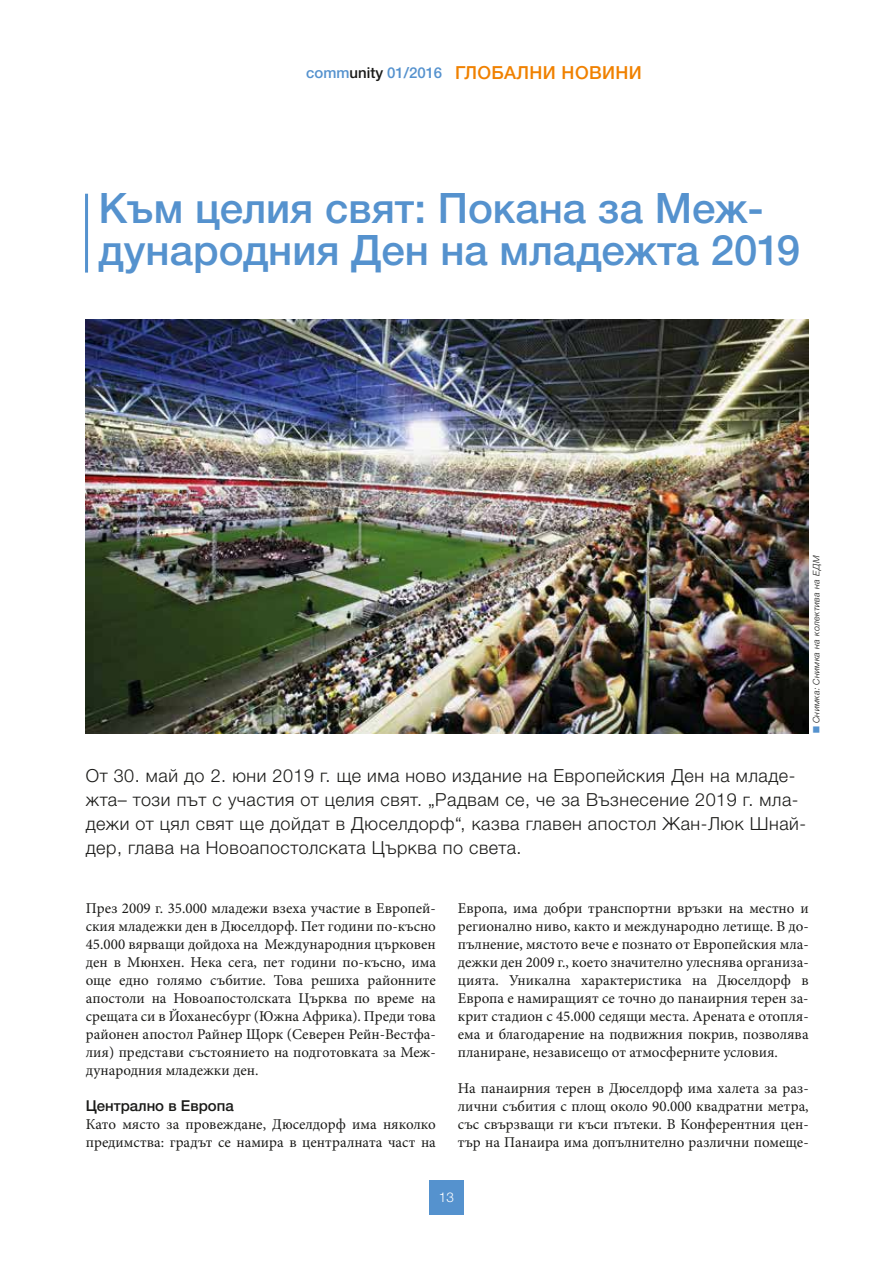
<style>
.page{position:relative;width:893px;height:1263px;background:#fff}
.page>*{position:absolute;margin:0;border:0;box-sizing:border-box;transform-origin:0 0}
.t1{font:500 42px/42px "Helvetica Neue LTW1 G";color:#5592ce}
.t2{font:300 18px/24px "Helvetica Neue LTW1 G";letter-spacing:.03em;color:#1a1a18}
.t3{font:500 18px "Helvetica Neue LTW1 G";letter-spacing:.02em;color:#f08100}
.t4{font:15px/18px "Minion Pro";color:#1a1a18;text-align:justify}
.t5{font:500 15px "Helvetica Neue LTW1 G";color:#1a1a18}
.t6{font:300 13.5px "Helvetica Neue LTW1 G";color:#fff}
.t7{font:italic 300 9px "Helvetica Neue LTW1 G";letter-spacing:.03em;color:#1a1a18}
.s1{font-size:15px;color:#5592ce}
.s2{font-size:15px;color:#1a1a18}
.s3{color:#5592ce}
</style>
<div class="page">
<div style="left:429px;top:1180px;width:34px;height:34px;background:#5592ce"></div>
<hr style="left:85px;top:194px;width:3px;height:79px;background:#5592ce">
<img style="left:85px;top:319px;width:724px;height:414px">
<p class="t3" style="left:306px;top:61px;width:337px"><span class="s1">comm</span><span class="s2">unity</span> <span class="s1">01/2016</span> ГЛОБАЛНИ НОВИНИ</p>
<h1 class="t1" style="left:99px;top:188px;width:703px">Към целия свят: Покана за Меж&shy;дународния Ден на младежта 2019</h1>
<p class="t7" style="left:811px;top:733px;width:179px;rotate:-90deg"><span class="s3">■</span> Снимка: Снимка на колектива на ЕДМ</p>
<p class="t2" style="left:86px;top:764px;width:722px">От 30. май до 2. юни 2019 г. ще има ново издание на Европейския Ден на младе&shy;жта– този път с участия от целия свят. „Радвам се, че за Възнесение 2019 г. мла&shy;дежи от цял свят ще дойдат в Дюселдорф“, казва главен апостол Жан-Люк Шнай&shy;дер, глава на Новоапостолската Църква по света.</p>
<p class="t4" style="left:86px;top:899px;width:352px">През 2009 г. 35.000 младежи взеха участие в Европей&shy;ския младежки ден в Дюселдорф. Пет години по-късно 45.000 вярващи дойдоха на Международния църковен ден в Мюнхен. Нека сега, пет години по-късно, има още едно голямо събитие. Това решиха районните апостоли на Новоапостолската Църква по време на срещата си в Йоханесбург (Южна Африка). Преди това районен апостол Райнер Щорк (Северен Рейн-Вестфа&shy;лия) представи състоянието на подготовката за Меж&shy;дународния младежки ден.</p>
<p class="t5" style="left:86px;top:1097px;width:149px">Централно в Европа</p>
<p class="t4" style="left:86px;top:1115px;width:352px">Като място за провеждане, Дюселдорф има няколко предимства: градът се намира в централната част на</p>
<p class="t4" style="left:458px;top:899px;width:352px">Европа, има добри транспортни връзки на местно и регионално ниво, както и международно летище. В до&shy;пълнение, мястото вече е познато от Европейския мла&shy;дежки ден 2009 г., което значително улеснява организа&shy;цията. Уникална характеристика на Дюселдорф в Европа е намиращият се точно до панаирния терен за&shy;крит стадион с 45.000 седящи места. Арената е отопля&shy;ема и благодарение на подвижния покрив, позволява планиране, независещо от атмосферните условия.</p>
<p class="t4" style="left:458px;top:1079px;width:352px">На панаирния терен в Дюселдорф има халета за раз&shy;лични събития с площ около 90.000 квадратни метра, със свързващи ги къси пътеки. В Конферентния цен&shy;тър на Панаира има допълнително различни помеще-</p>
<p class="t6" style="left:439px;top:1189px;width:17px">13</p>
</div>
